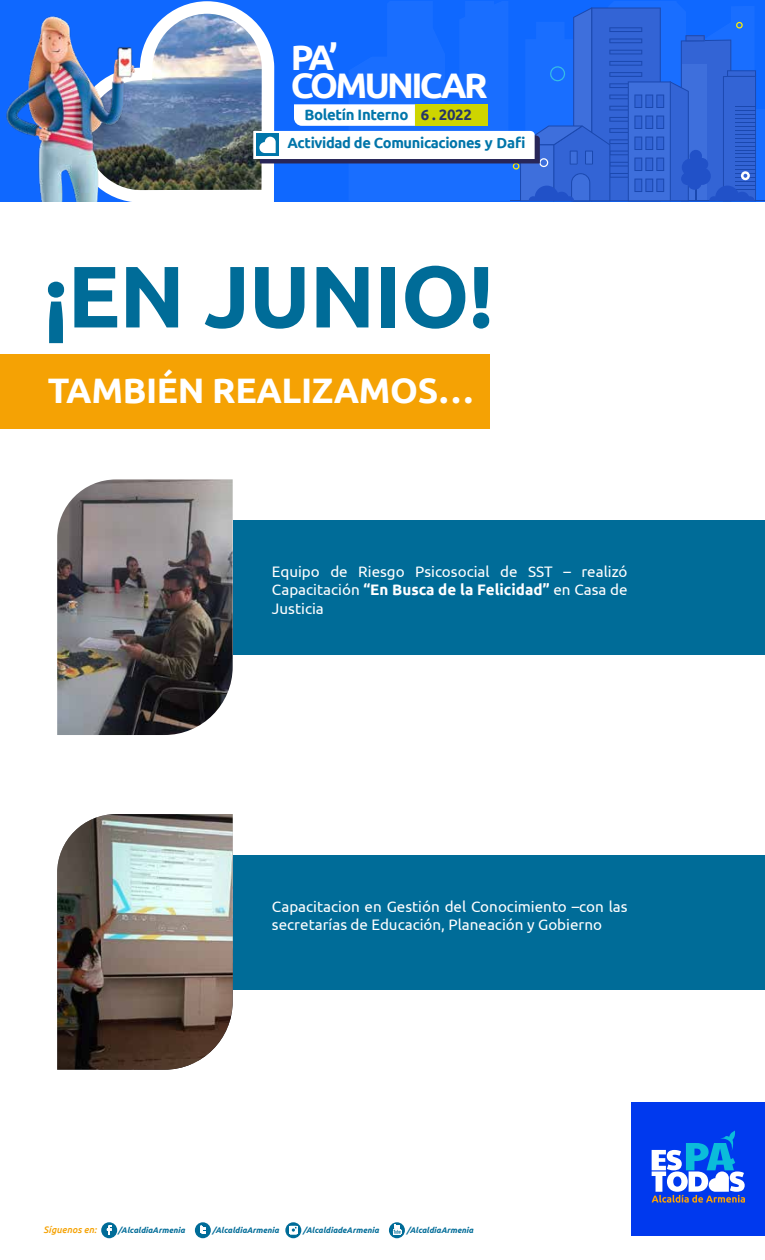
<style>
.page{position:relative;width:765px;height:1260px;background:#fff}
.page>*{position:absolute;margin:0;border:0;box-sizing:border-box;transform-origin:0 0}
.t1{font:700 87.12px "Ubuntu";letter-spacing:-.01em;color:#006c98}
.t2{font:700 35.5px/28px "Ubuntu";letter-spacing:-.075em;color:#fff}
.t3{font:700 35.38px "Ubuntu";letter-spacing:-.01em;color:#fff}
.t4{font:15.25px/18.2px "Ubuntu";color:#fff;text-align:justify}
.t5{font:700 15px "Ubuntu";letter-spacing:-.025em;color:#0076aa}
.t6{font:700 14.62px "Ubuntu";letter-spacing:-.025em;color:#0075a9}
.t7{font:italic 500 9.5px "Ubuntu";color:#f5a204}
.t8{font:italic 700 8.12px "Ubuntu";color:#006c98}
.s1{color:#263567}
.s2{font-weight:700}
</style>
<div class="page">
<svg style="left:389px;top:1222px;width:16px;height:16px"></svg>
<svg style="left:393px;top:1225px;width:8px;height:11px"></svg>
<svg style="left:101px;top:1222px;width:16px;height:16px"></svg>
<svg style="left:107px;top:1225px;width:4px;height:10px"></svg>
<div style="left:195px;top:1222px;width:16px;height:16px;background:#006c98;border-radius:50%"></div>
<svg style="left:200px;top:1226px;width:6px;height:8px"></svg>
<svg style="left:285px;top:1222px;width:16px;height:16px"></svg>
<div style="left:289px;top:1226px;width:8px;height:8px;background:#fff"></div>
<svg style="left:291px;top:1226px;width:6px;height:6px"></svg>
<img style="left:74px;top:1px;width:200px;height:201px">
<svg style="left:349px;top:1px;width:416px;height:199px;background:#136afe"></svg>
<hr style="left:510px;top:200px;width:255px;height:1px;background:#282658">
<svg style="left:253px;top:7px;width:503px;height:194px;background:#407be7"></svg>
<img style="left:0;top:6px;width:142px;height:195px">
<div style="left:233px;top:520px;width:532px;height:135px;background:#006c98"></div>
<div style="left:632px;top:1102px;width:133px;height:133px;background:#0039ee"></div>
<svg style="left:652px;top:1131px;width:93px;height:72px"></svg>
<div style="left:0;top:355px;width:489px;height:74px;background:#f5a204"></div>
<img style="left:57px;top:479px;width:176px;height:256px">
<div style="left:233px;top:855px;width:532px;height:135px;background:#006c98"></div>
<img style="left:57px;top:814px;width:176px;height:256px">
<h2 class="t2" style="left:291px;top:43px;width:199px">PA’<br>COMUNICAR</h2>
<p class="t5" style="left:304px;top:105px;width:169px">Boletín Interno <span class="s1">6 . 2022</span></p>
<p class="t6" style="left:288px;top:134px;width:240px">Actividad de Comunicaciones y Dafi</p>
<h1 class="t1" style="left:44px;top:244px;width:452px">¡EN JUNIO!</h1>
<h3 class="t3" style="left:48px;top:369px;width:427px">TAMBIÉN REALIZAMOS…</h3>
<p class="t4" style="left:272px;top:562px;width:357px">Equipo de Riesgo Psicosocial de SST – realizó Capacitación <span class="s2">“En Busca de la Felicidad”</span> en Casa de Justicia</p>
<p class="t4" style="left:272px;top:897px;width:357px">Capacitacion en Gestión del Conocimiento –con las secretarías de Educación, Planeación y Gobierno</p>
<p class="t7" style="left:44px;top:1224px;width:54px">Síguenos en:</p>
<p class="t8" style="left:118px;top:1225px;width:68px">/AlcaldiaArmenia</p>
<p class="t8" style="left:213px;top:1225px;width:68px">/AlcaldiaArmenia</p>
<p class="t8" style="left:303px;top:1225px;width:77px">/AlcaldiadeArmenia</p>
<p class="t8" style="left:407px;top:1225px;width:68px">/AlcaldiaArmenia</p>
</div>
